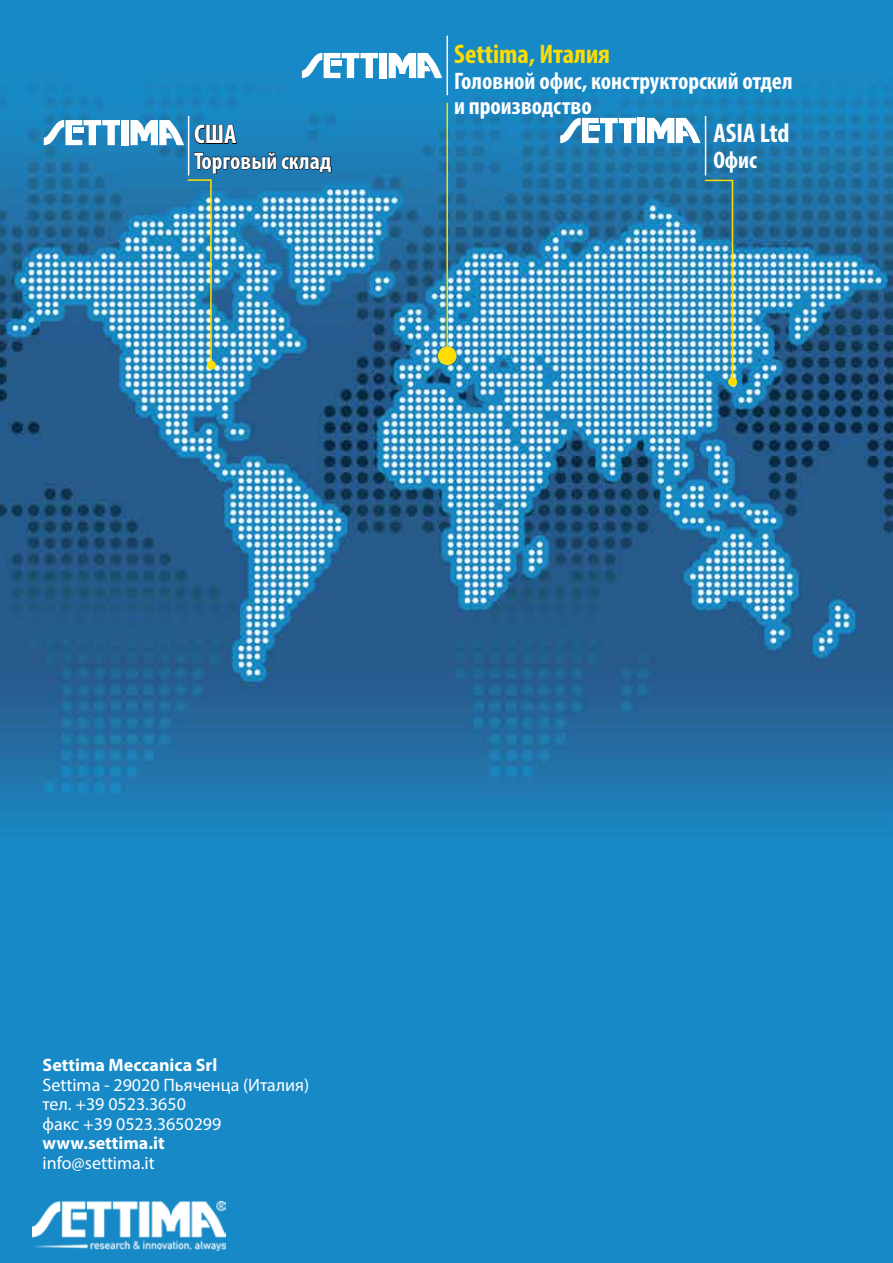
<style>
.page{position:relative;width:893px;height:1263px;background:#fff}
.page>*{position:absolute;margin:0;border:0;box-sizing:border-box;transform-origin:0 0}
.t1{font:700 condensed 27px "Myriad Pro";color:#fd0}
.t2{font:700 condensed 27px "Myriad Pro";color:#fff}
.t3{font:700 condensed 24px/25.5px "Myriad Pro";color:#fff}
.t4{font:18px/19.5px "Myriad Pro";color:#fff}
.t5{font:700 18px "Myriad Pro";color:#fff}
</style>
<div class="page">
<img style="left:0;top:0;width:893px;height:1263px">
<img style="left:32px;top:1201px;width:194px;height:49px">
<div style="left:121px;top:120px;width:8px;height:25px;background:#fff"></div>
<svg style="left:131px;top:120px;width:53px;height:25px"></svg>
<svg style="left:44px;top:120px;width:76px;height:25px"></svg>
<div style="left:638px;top:118px;width:7px;height:25px;background:#fff"></div>
<svg style="left:647px;top:118px;width:54px;height:25px"></svg>
<svg style="left:560px;top:118px;width:76px;height:25px"></svg>
<div style="left:379px;top:53px;width:8px;height:25px;background:#fff"></div>
<svg style="left:389px;top:53px;width:53px;height:25px"></svg>
<svg style="left:302px;top:53px;width:76px;height:25px"></svg>
<hr style="left:188px;top:116px;width:1px;height:59px;background:#fff">
<hr style="left:446px;top:36px;width:2px;height:59px;background:#fff">
<hr style="left:705px;top:116px;width:1px;height:59px;background:#fff">
<svg style="left:194px;top:124px;width:43px;height:20px"></svg>
<img style="left:703px;top:179px;width:31px;height:204px">
<div style="left:728px;top:377px;width:9px;height:9px;background:#fd0;border-radius:50%"></div>
<img style="left:186px;top:152px;width:146px;height:216px">
<div style="left:207px;top:361px;width:9px;height:9px;background:#fd0;border-radius:50%"></div>
<hr style="left:446px;top:103px;width:2px;height:250px;background:#fd0">
<div style="left:438px;top:346px;width:19px;height:19px;background:#fd0;border-radius:50%"></div>
<h1 class="t2" style="left:194px;top:118px;width:44px">США</h1>
<h2 class="t3" style="left:194px;top:148px;width:139px">Торговый склад</h2>
<h1 class="t1" style="left:454px;top:37px;width:157px">Settima, Италия</h1>
<h2 class="t3" style="left:454px;top:67px;width:340px">Головной офис, конструкторский отдел и производство</h2>
<h1 class="t2" style="left:713px;top:116px;width:78px">ASIA Ltd</h1>
<h2 class="t3" style="left:713px;top:146px;width:45px">Офис</h2>
<p class="t5" style="left:43px;top:1053px;width:176px">Settima Meccanica Srl</p>
<p class="t4" style="left:43px;top:1074px;width:268px">Settima - 29020 Пьяченца (Италия) тел. +39 0523.3650<br>факс +39 0523.3650299</p>
<p class="t5" style="left:43px;top:1131px;width:124px">www.settima.it</p>
<p class="t4" style="left:43px;top:1152px;width:114px">info@settima.it</p>
</div>
